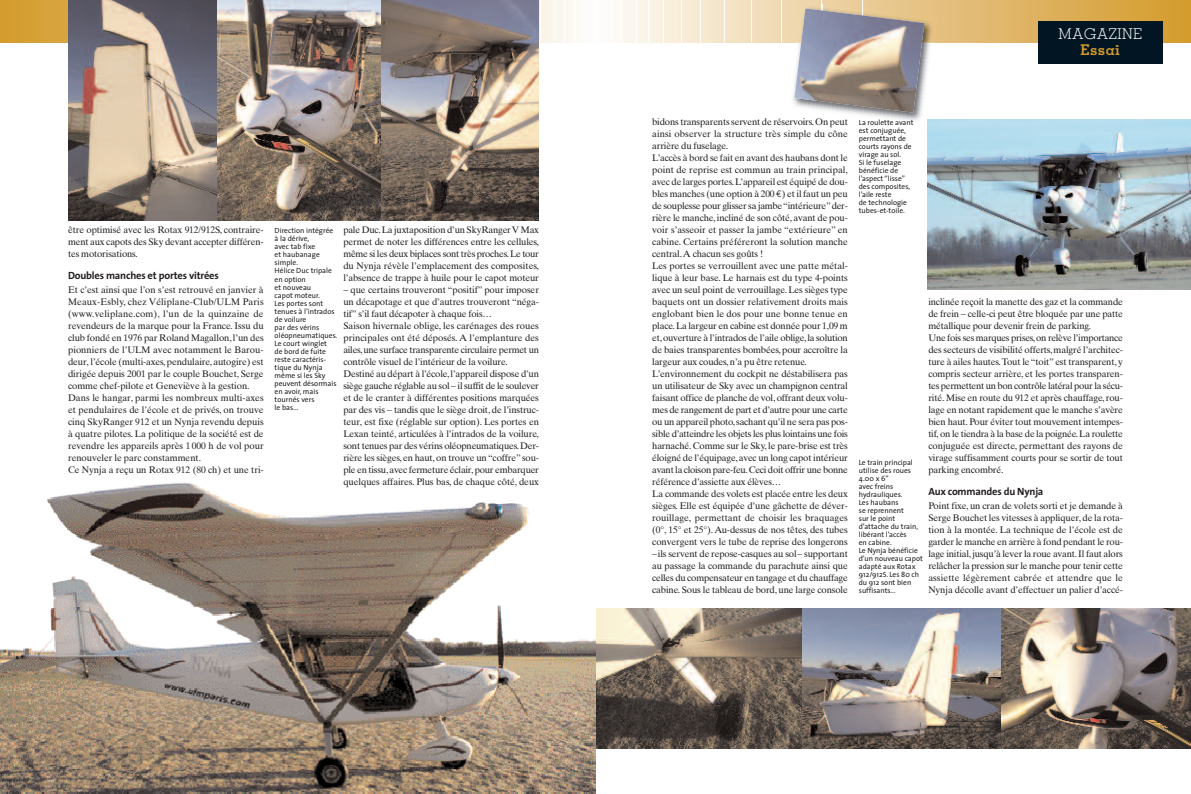
<style>
.page{position:relative;width:1191px;height:794px;background:#fff}
.page>*{position:absolute;margin:0;border:0;box-sizing:border-box;transform-origin:0 0}
.t1{font:300 14.8px "Memphis";letter-spacing:.03em;color:#fff}
.t2{font:700 14.8px "Memphis";letter-spacing:.03em;color:#d39a29}
.t3{font:700 10.5px "The Sans";letter-spacing:-.02em;color:#231f20}
.t4{font:9.5px/12px "Times Ten";letter-spacing:-.015em;color:#231f20}
.t5{font:7.5px/8px "The Sans";color:#231f20}
.s1{font-family:"Euro Mono"}
</style>
<div class="page">
<svg style="left:0;top:0;width:578px;height:43px"></svg>
<hr style="left:540px;top:0;width:1px;height:43px;background:#fff">
<hr style="left:554px;top:0;width:1px;height:43px;background:#fff">
<hr style="left:564px;top:0;width:1px;height:43px;background:#fff">
<hr style="left:574px;top:0;width:1px;height:43px;background:#fff">
<svg style="left:615px;top:0;width:576px;height:43px"></svg>
<hr style="left:621px;top:0;width:1px;height:43px;background:#fff">
<hr style="left:636px;top:0;width:1px;height:43px;background:#fff">
<hr style="left:648px;top:0;width:1px;height:43px;background:#fff">
<hr style="left:663px;top:0;width:1px;height:43px;background:#fff">
<hr style="left:681px;top:0;width:1px;height:43px;background:#fff">
<hr style="left:700px;top:0;width:1px;height:43px;background:#fff">
<hr style="left:724px;top:0;width:1px;height:43px;background:#fff">
<hr style="left:751px;top:0;width:1px;height:43px;background:#fff">
<hr style="left:781px;top:0;width:1px;height:43px;background:#fff">
<hr style="left:821px;top:0;width:1px;height:43px;background:#fff">
<hr style="left:862px;top:0;width:1px;height:43px;background:#fff">
<div style="left:1037px;top:21px;width:125px;height:43px;background:#011622"></div>
<img style="left:793px;top:43px;width:141px;height:78px">
<img style="left:796px;top:2px;width:141px;height:41px">
<img style="left:794px;top:8px;width:130px;height:105px">
<img style="left:595px;top:608px;width:207px;height:140px">
<img style="left:68px;top:0;width:471px;height:221px">
<img style="left:1001px;top:608px;width:190px;height:140px">
<img style="left:802px;top:608px;width:199px;height:140px">
<img style="left:0;top:482px;width:595px;height:312px">
<svg style="left:380px;top:0;width:159px;height:220px"></svg>
<img style="left:217px;top:0;width:163px;height:220px">
<img style="left:927px;top:120px;width:264px;height:169px">
<p class="t4" style="left:68px;top:225px;width:197px;text-align:justify">être optimisé avec les Rotax 912/912S, contraire&shy;ment aux capots des Sky devant accepter différen&shy;tes motorisations.</p>
<p class="t3" style="left:68px;top:271px;width:152px">Doubles manches et portes vitrées</p>
<p class="t4" style="left:68px;top:285px;width:197px">Et c’est ainsi que l’on s’est retrouvé en janvier à Meaux-Esbly, chez Véliplane-Club/ULM Paris (www.veliplane.com), l’un de la quinzaine de revendeurs de la marque pour la France. Issu du club fondé en 1976 par Roland Magallon,l’un des pionniers de l’ULM avec notamment le Barou&shy;deur, l’école (multi-axes,pendulaire, autogire) est dirigée depuis 2001 par le couple Bouchet, Serge comme chef-pilote et Geneviève à la gestion.<br>Dans le hangar, parmi les nombreux multi-axes et pendulaires de l’école et de privés, on trouve cinq SkyRanger 912 et un Nynja revendu depuis à quatre pilotes. La politique de la société est de revendre les appareils après 1000 h de vol pour renouveler le parc constamment.<br>Ce Nynja a reçu un Rotax 912 (80 ch) et une tri-</p>
<p class="t4" style="left:343px;top:225px;width:197px;text-align:justify">pale Duc.La juxtaposition d’un SkyRangerV Max permet de noter les différences entre les cellules, même si les deux biplaces sont très proches.Le tour du Nynja révèle l’emplacement des composites, l’absence de trappe à huile pour le capot moteur</p>
<p class="t4" style="left:343px;top:285px;width:197px">– que certains trouveront “positif” pour imposer un décapotage et que d’autres trouveront “néga&shy;tif” s’il faut décapoter à chaque fois…<br>Saison hivernale oblige, les carénages des roues principales ont été déposés. A l’emplanture des ailes,une surface transparente circulaire permet un contrôle visuel de l’intérieur de la voilure.<br>Destiné au départ à l’école,l’appareil dispose d’un siège gauche réglable au sol – il suffit de le soulever et de le cranter à différentes positions marquées par des vis – tandis que le siège droit, de l’instruc&shy;teur, est fixe (réglable sur option). Les portes en Lexan teinté, articulées à l’intrados de la voilure, sont tenues par des vérins oléopneumatiques.Der&shy;rière les sièges, en haut,on trouve un“coffre” sou&shy;ple en tissu,avec fermeture éclair,pour embarquer quelques affaires. Plus bas, de chaque côté, deux</p>
<p class="t5" style="left:275px;top:228px;width:64px">Direction intégrée à la dérive,<br>avec tab fixe<br>et haubanage simple.<br>Hélice Duc tripale en option<br>et nouveau<br>capot moteur.<br>Les portes sont tenues à l’intrados de voilure<br>par des vérins oléopneumatiques.<br>Le court winglet<br>de bord de fuite reste caractéris&shy;tique du Nynja même si les Sky peuvent désormais en avoir, mais tournés vers<br>le bas…</p>
<h1 class="t1" style="left:1058px;top:29px;width:85px">MAGAZINE</h1>
<h1 class="t2" style="left:1080px;top:45px;width:41px">Essai</h1>
<p class="t4" style="left:652px;top:117px;width:197px">bidons transparents servent de réservoirs.On peut ainsi observer la structure très simple du cône arrière du fuselage.<br>L’accès à bord se fait en avant des haubans dont le point de reprise est commun au train principal, avec de larges portes.L’appareil est équipé de dou&shy;bles manches (une option à 200 <span class="s1">€</span>) et il faut un peu de souplesse pour glisser sa jambe“intérieure”der&shy;rière le manche, incliné de son côté, avant de pou&shy;voir s’asseoir et passer la jambe “extérieure” en cabine. Certains préféreront la solution manche central.A chacun ses goûts !<br>Les portes se verrouillent avec une patte métal&shy;lique à leur base. Le harnais est du type 4-points avec un seul point de verrouillage. Les sièges type baquets ont un dossier relativement droits mais englobant bien le dos pour une bonne tenue en place.La largeur en cabine est donnée pour 1,09 m et,ouverture à l’intrados de l’aile oblige,la solution de baies transparentes bombées, pour accroître la largeur aux coudes, n’a pu être retenue.<br>L’environnement du cockpit ne déstabilisera pas un utilisateur de Sky avec un champignon central faisant office de planche de vol,offrant deux volu&shy;mes de rangement de part et d’autre pour une carte ou un appareil photo,sachant qu’il ne sera pas pos&shy;sible d’atteindre les objets les plus lointains une fois harnaché. Comme sur le Sky, le pare-brise est très éloigné de l’équipage,avec un long capot intérieur avant la cloison pare-feu.Ceci doit offrir une bonne référence d’assiette aux élèves…<br>La commande des volets est placée entre les deux sièges. Elle est équipée d’une gâchette de déver&shy;rouillage, permettant de choisir les braquages (0°, 15° et 25°). Au-dessus de nos têtes, des tubes convergent vers le tube de reprise des longerons –ils servent de repose-casques au sol– supportant au passage la commande du parachute ainsi que celles du compensateur en tangage et du chauffage cabine. Sous le tableau de bord, une large console</p>
<p class="t5" style="left:858px;top:119px;width:56px">La roulette avant est conjuguée, permettant de courts rayons de virage au sol.<br>Si le fuselage bénéficie de l’aspect “lisse” des composites, l’aile reste<br>de technologie tubes-et-toile.</p>
<p class="t4" style="left:928px;top:297px;width:196px">inclinée reçoit la manette des gaz et la commande de frein – celle-ci peut être bloquée par une patte métallique pour devenir frein de parking.<br>Une fois ses marques prises,on relève l’importance des secteurs de visibilité offerts,malgré l’architec&shy;ture à ailes hautes.Tout le “toit” est transparent, y compris secteur arrière, et les portes transparen&shy;tes permettent un bon contrôle latéral pour la sécu&shy;rité. Mise en route du 912 et après chauffage,rou&shy;lage en notant rapidement que le manche s’avère bien haut. Pour éviter tout mouvement intempes&shy;tif, on le tiendra à la base de la poignée.La roulette conjuguée est directe, permettant des rayons de virage suffisamment courts pour se sortir de tout parking encombré.</p>
<p class="t3" style="left:928px;top:487px;width:117px">Aux commandes du Nynja</p>
<p class="t4" style="left:928px;top:501px;width:196px;text-align:justify">Point fixe, un cran de volets sorti et je demande à Serge Bouchet les vitesses à appliquer,de la rota&shy;tion à la montée. La technique de l’école est de garder le manche en arrière à fond pendant le rou&shy;lage initial,jusqu’à lever la roue avant.Il faut alors relâcher la pression sur le manche pour tenir cette assiette légèrement cabrée et attendre que le Nynja décolle avant d’effectuer un palier d’accé-</p>
<p class="t5" style="left:858px;top:459px;width:66px">Le train principal utilise des roues<br>4.00 x 6”<br>avec freins hydrauliques.<br>Les haubans<br>se reprennent<br>sur le point d’attache du train, libérant l’accès<br>en cabine.<br>Le Nynja bénéficie d’un nouveau capot adapté aux Rotax<br>912/912S. Les 80 ch du 912 sont bien suffisants…</p>
</div>
